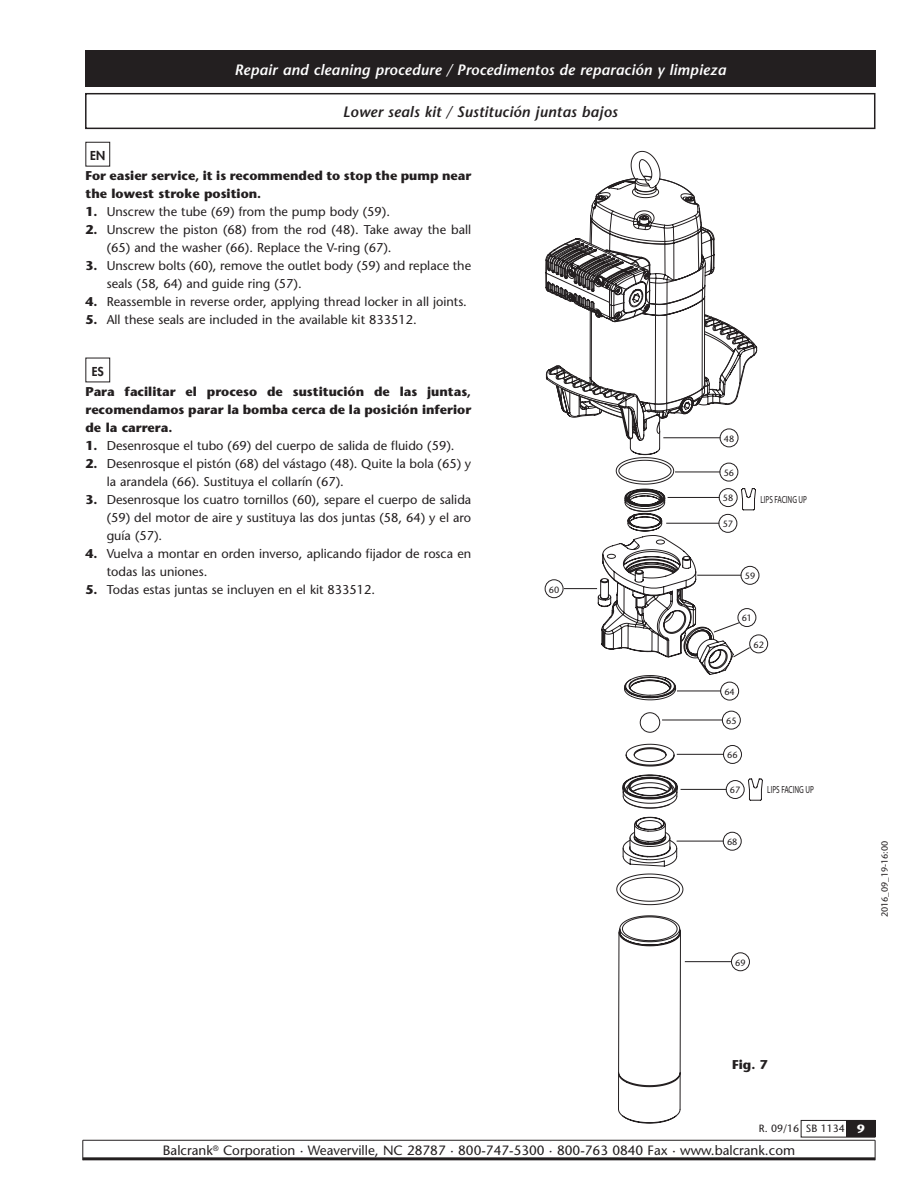
<style>
.page{position:relative;width:918px;height:1188px;background:#fff}
.page>*{position:absolute;margin:0;border:0;box-sizing:border-box;transform-origin:0 0}
.t1{font:italic 600 15px "Stone Sans";letter-spacing:.01em;color:#fff}
.t2{font:italic 600 15px "Stone Sans";letter-spacing:.01em;color:#231f20}
.t3{font:13.5px "Stone Sans";color:#231f20}
.t4{font:12.75px/18px "Stone Sans";color:#231f20}
.t5{font:700 12.75px/18px "Stone Sans";color:#231f20}
.t6{font:800 12px "Futura";color:#231f20}
.t7{font:10.5px "Stone Sans";color:#231f20}
.t8{font:10.35px "Myriad Pro";color:#231f20;scale:.7 1}
.t9{font:9.15px "Stone Sans";color:#231f20}
.t10{font:9px "Stone Sans";color:#231f20}
.s1{font-weight:700}
.s2{font-weight:700;font-size:12px;color:#fff}
</style>
<div class="page">
<div style="left:801px;top:1120px;width:74px;height:17px;border:1px solid #231f20"></div>
<div style="left:846px;top:1120px;width:29px;height:17px;background:#231f20"></div>
<hr style="left:83px;top:1157px;width:792px;height:3px;background:#231f20">
<hr style="left:83px;top:1140px;width:792px;height:1px;background:#231f20">
<svg style="left:875px;top:1140px;width:1px;height:20px"></svg>
<svg style="left:82px;top:1140px;width:1px;height:20px"></svg>
<div style="left:85px;top:142px;width:25px;height:25px;border:1px solid #231f20"></div>
<div style="left:85px;top:93px;width:790px;height:36px;border:2px solid #231f20"></div>
<div style="left:85px;top:51px;width:790px;height:36px;background:#231f20"></div>
<div style="left:741px;top:566px;width:18px;height:19px;border:1px solid #231f20;border-radius:50%"></div>
<div style="left:545px;top:579px;width:19px;height:19px;border:1px solid #231f20;border-radius:50%"></div>
<div style="left:749px;top:634px;width:19px;height:19px;border:1px solid #231f20;border-radius:50%"></div>
<svg style="left:757px;top:778px;width:6px;height:23px"></svg>
<svg style="left:616px;top:464px;width:141px;height:660px"></svg>
<svg style="left:546px;top:579px;width:169px;height:271px"></svg>
<svg style="left:545px;top:151px;width:212px;height:294px"></svg>
<svg style="left:598px;top:231px;width:136px;height:444px"></svg>
<svg style="left:601px;top:535px;width:92px;height:123px"></svg>
<div style="left:720px;top:428px;width:19px;height:19px;border:1px solid #231f20;border-radius:50%"></div>
<hr style="left:663px;top:437px;width:57px;height:1px;background:#231f20">
<p class="t1" style="left:235px;top:61px;width:493px">Repair and cleaning procedure / Procedimentos de reparación y limpieza</p>
<p class="t6" style="left:90px;top:148px;width:16px">EN</p>
<p class="t2" style="left:343px;top:103px;width:276px">Lower seals kit / Sustitución juntas bajos</p>
<p class="t5" style="left:85px;top:167px;width:387px">For easier service, it is recommended to stop the pump near the lowest stroke position.</p>
<p class="t4" style="left:85px;top:203px;width:306px"><span class="s1">1.</span> Unscrew the tube (69) from the pump body (59).</p>
<p class="t4" style="left:107px;top:221px;width:366px;text-indent:-21px"><span class="s1">2.</span> Unscrew the piston (68) from the rod (48). Take away the ball (65) and the washer (66). Replace the V-ring (67).</p>
<p class="t4" style="left:107px;top:257px;width:366px;text-indent:-21px"><span class="s1">3.</span> Unscrew bolts (60), remove the outlet body (59) and replace the seals (58, 64) and guide ring (57).</p>
<p class="t4" style="left:85px;top:293px;width:383px"><span class="s1">4.</span> Reassemble in reverse order, applying thread locker in all joints.</p>
<p class="t4" style="left:85px;top:311px;width:333px"><span class="s1">5.</span> All these seals are included in the available kit 833512.</p>
<p class="t6" style="left:92px;top:363px;width:14px">ES</p>
<p class="t5" style="left:85px;top:383px;width:387px;text-align:justify">Para facilitar el proceso de sustitución de las juntas, recomendamos parar la bomba cerca de la posición inferior de la carrera.</p>
<p class="t4" style="left:85px;top:437px;width:371px"><span class="s1">1.</span> Desenrosque el tubo (69) del cuerpo de salida de fluido (59).</p>
<p class="t4" style="left:107px;top:455px;width:366px;text-indent:-21px"><span class="s1">2.</span> Desenrosque el pistón (68) del vástago (48). Quite la bola (65) y la arandela (66). Sustituya el collarín (67).</p>
<p class="t4" style="left:107px;top:491px;width:366px;text-align:justify;text-indent:-21px"><span class="s1">3.</span> Desenrosque los cuatro tornillos (60), separe el cuerpo de salida (59) del motor de aire y sustituya las dos juntas (58, 64) y el aro guía (57).</p>
<p class="t4" style="left:107px;top:545px;width:366px;text-indent:-21px"><span class="s1">4.</span> Vuelva a montar en orden inverso, aplicando fijador de rosca en todas las uniones.</p>
<p class="t4" style="left:85px;top:581px;width:291px"><span class="s1">5.</span> Todas estas juntas se incluyen en el kit 833512.</p>
<p class="t9" style="left:549px;top:584px;width:12px">60</p>
<p class="t9" style="left:724px;top:433px;width:12px">48</p>
<p class="t9" style="left:724px;top:467px;width:12px">56</p>
<p class="t9" style="left:723px;top:493px;width:12px">58</p>
<p class="t9" style="left:723px;top:519px;width:12px">57</p>
<p class="t8" style="left:760px;top:493px;width:68px">LIPS FACING UP</p>
<p class="t9" style="left:745px;top:571px;width:12px">59</p>
<p class="t9" style="left:742px;top:613px;width:12px">61</p>
<p class="t9" style="left:753px;top:639px;width:12px">62</p>
<p class="t9" style="left:724px;top:686px;width:12px">64</p>
<p class="t9" style="left:726px;top:715px;width:12px">65</p>
<p class="t9" style="left:727px;top:750px;width:12px">66</p>
<p class="t9" style="left:730px;top:785px;width:12px">67</p>
<p class="t9" style="left:727px;top:837px;width:12px">68</p>
<p class="t8" style="left:767px;top:784px;width:68px">LIPS FACING UP</p>
<p class="t9" style="left:735px;top:957px;width:12px">69</p>
<p class="t10" style="left:879px;top:917px;width:78px;rotate:-90deg">2016_09_19-16:00</p>
<p class="t5" style="left:732px;top:1055px;width:37px">Fig. 7</p>
<p class="t7" style="left:759px;top:1122px;width:107px">R. 09/16 SB 1134 <span class="s2">9</span></p>
<p class="t3" style="left:163px;top:1143px;width:634px">Balcrank<sup>®</sup> Corporation · Weaverville, NC 28787 · 800-747-5300 · 800-763 0840 Fax · www.balcrank.com</p>
</div>
